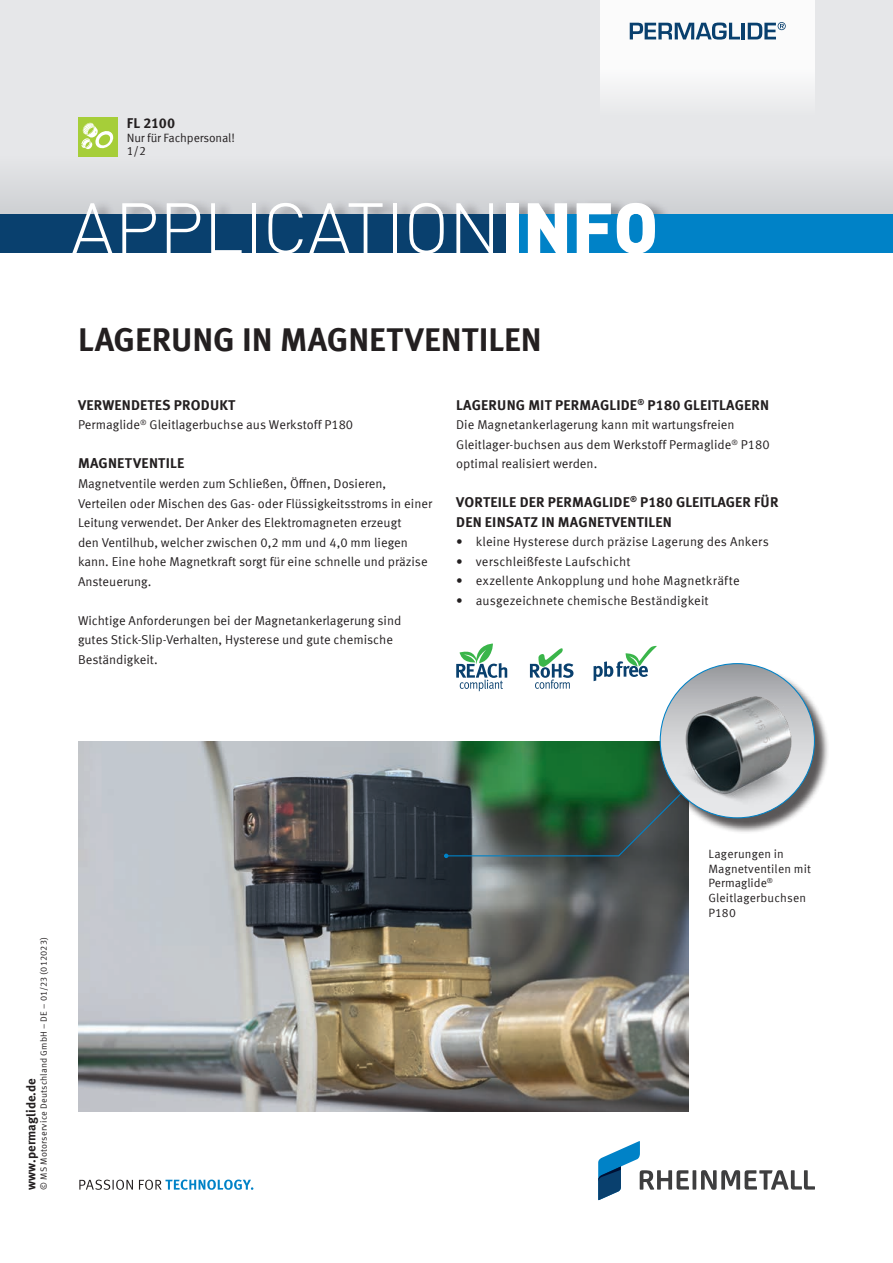
<style>
.page{position:relative;width:893px;height:1263px;background:#fff}
.page>*{position:absolute;margin:0;border:0;box-sizing:border-box;transform-origin:0 0}
.t1{font:300 70.5px "DIN Pro";color:#fff}
.t2{font:700 33px "Meta Offc Pro";color:#231f20}
.t3{font:700 14.25px/19.5px "Meta Offc Pro";letter-spacing:.01em;color:#231f20}
.t4{font:12.75px/19.5px "Meta Offc Pro Norm";color:#231f20}
.t5{font:700 12.75px "Meta Offc Pro";color:#231f20}
.t6{font:12px/14.7px "Meta Offc Pro Norm";letter-spacing:.01em;color:#231f20}
.t7{font:12px "Meta Offc Pro Norm";letter-spacing:-.01em;color:#231f20}
.t8{font:9px "Meta Offc Pro Norm";letter-spacing:.02em;color:#231f20}
.s1{font-weight:900}
</style>
<div class="page">
<div style="left:0;top:0;width:893px;height:224px;background:#e6e7e9"></div>
<div style="left:600px;top:0;width:215px;height:117px;background:linear-gradient(to right,#f6f6f7,#f6f6f7)"></div>
<svg style="left:630px;top:22px;width:110px;height:18px;background:#8aa4b9"></svg>
<hr style="left:741px;top:23px;width:3px;height:16px;background:#09406e">
<svg style="left:748px;top:22px;width:38px;height:17px"></svg>
<div style="left:78px;top:117px;width:39px;height:39px;background:#a6ce39"></div>
<svg style="left:81px;top:122px;width:33px;height:28px"></svg>
<svg style="left:598px;top:1141px;width:217px;height:59px"></svg>
<svg style="left:79px;top:1179px;width:174px;height:11px"></svg>
<img style="left:78px;top:741px;width:611px;height:370px">
<svg style="left:444px;top:778px;width:245px;height:80px;background:#30533f"></svg>
<div style="left:662px;top:665px;width:168px;height:168px;background:#231f20;opacity:.75"></div>
<svg style="left:660px;top:664px;width:154px;height:154px"></svg>
<img style="left:660px;top:676px;width:154px;height:142px">
<svg style="left:530px;top:648px;width:43px;height:41px"></svg>
<svg style="left:593px;top:646px;width:64px;height:35px"></svg>
<svg style="left:456px;top:643px;width:51px;height:48px"></svg>
<div style="left:0;top:156px;width:893px;height:58px;background:#dcdde0"></div>
<div style="left:74px;top:198px;width:600px;height:16px;background:#231f20;opacity:.4"></div>
<div style="left:0;top:214px;width:893px;height:39px;background:#09406e"></div>
<div style="left:507px;top:214px;width:386px;height:39px;background:#0082c7"></div>
<p class="t3" style="left:127px;top:112px;width:50px">FL 2100</p>
<p class="t6" style="left:127px;top:143px;width:21px">1/2</p>
<p class="t7" style="left:127px;top:128px;width:110px">Nur für Fachpersonal!</p>
<h1 class="t1" style="left:71px;top:175px;width:589px">APPLICATION<span class="s1">INFO</span></h1>
<h2 class="t2" style="left:78px;top:314px;width:465px">LAGERUNG IN MAGNETVENTILEN</h2>
<p class="t3" style="left:78px;top:394px;width:159px">VERWENDETES PRODUKT</p>
<p class="t4" style="left:78px;top:414px;width:277px">Permaglide<sup>®</sup> Gleitlagerbuchse aus Werkstoff P180</p>
<p class="t3" style="left:78px;top:452px;width:108px">MAGNETVENTILE</p>
<p class="t4" style="left:78px;top:473px;width:356px">Magnetventile werden zum Schließen, Öffnen, Dosieren, Verteilen oder Mischen des Gas- oder Flüssigkeitsstroms in einer Leitung verwendet. Der Anker des Elektromagneten erzeugt<br>den Ventilhub, welcher zwischen 0,2 mm und 4,0 mm liegen kann. Eine hohe Magnetkraft sorgt für eine schnelle und präzise Ansteuerung.</p>
<p class="t4" style="left:78px;top:610px;width:325px">Wichtige Anforderungen bei der Magnetankerlagerung sind gutes Stick-Slip-Verhalten, Hysterese und gute chemische<br>Beständigkeit.</p>
<p class="t3" style="left:456px;top:394px;width:314px">LAGERUNG MIT PERMAGLIDE<sup>®</sup> P180 GLEITLAGERN</p>
<p class="t4" style="left:456px;top:415px;width:315px">Die Magnetankerlagerung kann mit wartungsfreien<br>Gleitlager-buchsen aus dem Werkstoff Permaglide<sup>®</sup> P180 optimal realisiert werden.</p>
<p class="t3" style="left:456px;top:491px;width:324px">VORTEILE DER PERMAGLIDE<sup>®</sup> P180 GLEITLAGER FÜR<br>DEN EINSATZ IN MAGNETVENTILEN</p>
<p class="t4" style="left:456px;top:531px;width:314px">• kleine Hysterese durch präzise Lagerung des Ankers</p>
<p class="t4" style="left:456px;top:551px;width:176px">• verschleißfeste Laufschicht</p>
<p class="t4" style="left:456px;top:570px;width:285px">• exzellente Ankopplung und hohe Magnetkräfte</p>
<p class="t4" style="left:456px;top:590px;width:254px">• ausgezeichnete chemische Beständigkeit</p>
<p class="t8" style="left:37px;top:1189px;width:254px;rotate:-90deg">© MS Motorservice Deutschland GmbH – DE – 01/23 (012023)</p>
<p class="t5" style="left:21px;top:1189px;width:113px;rotate:-90deg">www.permaglide.de</p>
<p class="t6" style="left:708px;top:846px;width:104px">Lagerungen in<br>Magnetventilen mit<br>Permaglide<sup>®<br></sup>Gleitlagerbuchsen<br>P180</p>
</div>
